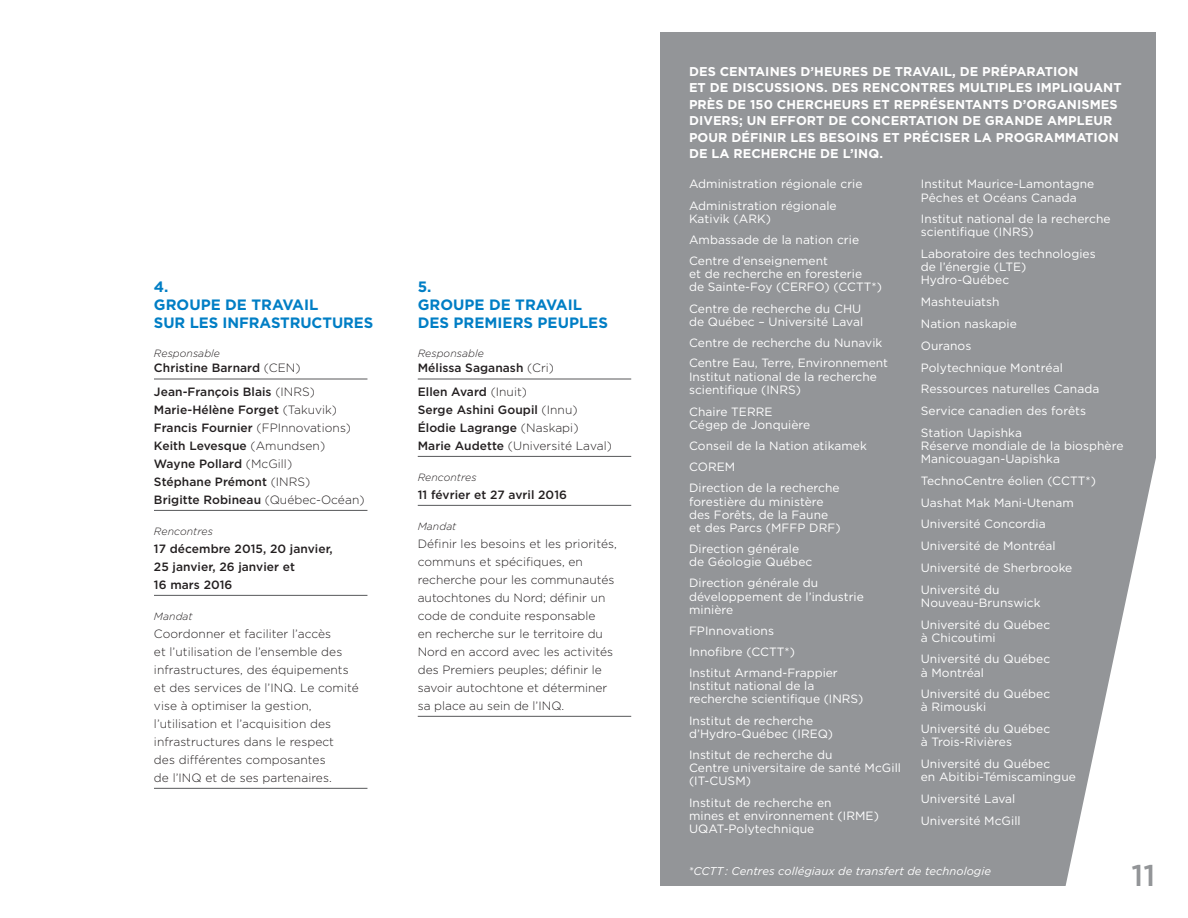
<style>
.page{position:relative;width:1188px;height:918px;background:#fff}
.page>*{position:absolute;margin:0;border:0;box-sizing:border-box;transform-origin:0 0}
.t1{font:500 30px "Gotham";color:#939598}
.t2{font:700 15px/18px "Gotham";color:#007ec5}
.t3{font:700 12.75px/16.5px "Gotham";letter-spacing:.005em;color:#fff}
.t4{font:12px/13.2px "Gotham";letter-spacing:.005em;color:#fff}
.t5{font:300 12px/18px "Gotham";letter-spacing:.005em;color:#231f20}
.t6{font:500 12px/18px "Gotham";letter-spacing:.005em;color:#231f20}
.t7{font:italic 11.25px "Gotham";letter-spacing:.005em;color:#fff}
.t8{font:italic 300 10.5px "Gotham";letter-spacing:.005em;color:#231f20}
.s1{font-weight:300}
</style>
<div class="page">
<div style="left:660px;top:0;width:528px;height:918px;background:#939598"></div>
<div style="left:0;top:0;width:1188px;height:32px;background:#fff"></div>
<div style="left:1156px;top:0;width:32px;height:918px;background:#fff"></div>
<div style="left:0;top:886px;width:1188px;height:32px;background:#fff"></div>
<svg style="left:1065px;top:458px;width:91px;height:428px"></svg>
<hr style="left:154px;top:379px;width:213px;height:1px;background:#57585a">
<hr style="left:154px;top:510px;width:213px;height:1px;background:#57585a">
<hr style="left:154px;top:595px;width:213px;height:1px;background:#57585a">
<hr style="left:154px;top:788px;width:213px;height:1px;background:#57585a">
<hr style="left:418px;top:379px;width:213px;height:1px;background:#57585a">
<hr style="left:418px;top:456px;width:213px;height:1px;background:#57585a">
<hr style="left:418px;top:505px;width:213px;height:1px;background:#57585a">
<hr style="left:418px;top:716px;width:213px;height:1px;background:#57585a">
<p class="t2" style="left:154px;top:278px;width:24px">4.<br>GROUPE</p>
<p class="t2" style="left:225px;top:296px;width:37px">DE TRAVAIL</p>
<p class="t2" style="left:154px;top:314px;width:12px">SUR</p>
<p class="t2" style="left:190px;top:314px;width:10px">LES</p>
<p class="t2" style="left:223px;top:314px;width:38px">INFRASTRUCTURES</p>
<p class="t8" style="left:154px;top:347px;width:68px">Responsable</p>
<p class="t6" style="left:154px;top:356px;width:163px;line-height:23.4px">Christine Barnard <span class="s1">(CEN)<br></span>Jean-François Blais <span class="s1">(INRS)</span></p>
<p class="t6" style="left:154px;top:400px;width:212px">Marie-Hélène Forget <span class="s1">(Takuvik)<br></span>Francis Fournier <span class="s1">(FPInnovations)<br></span>Keith Levesque <span class="s1">(Amundsen)<br></span>Wayne Pollard <span class="s1">(McGill)<br></span>Stéphane Prémont <span class="s1">(INRS)<br></span>Brigitte Robineau <span class="s1">(Québec-Océan)</span></p>
<p class="t8" style="left:154px;top:524px;width:60px">Rencontres</p>
<p class="t6" style="left:154px;top:539px;width:180px">17 décembre 2015, 20 janvier,<br>25 janvier, 26 janvier et<br>16 mars 2016</p>
<p class="t8" style="left:154px;top:609px;width:40px">Mandat</p>
<p class="t5" style="left:154px;top:624px;width:206px">Coordonner et faciliter l’accès<br>et l’utilisation de l’ensemble des infrastructures, des équipements et des services de l’INQ. Le comité vise à optimiser la gestion, l’utilisation et l’acquisition des infrastructures dans le respect<br>des différentes composantes<br>de l’INQ et de ses partenaires.</p>
<p class="t2" style="left:418px;top:278px;width:24px">5.<br>GROUPE</p>
<p class="t2" style="left:489px;top:296px;width:37px">DE TRAVAIL</p>
<p class="t2" style="left:418px;top:314px;width:57px">DES PREMIERS</p>
<p class="t2" style="left:538px;top:314px;width:11px">PEUPLES</p>
<p class="t8" style="left:418px;top:347px;width:68px">Responsable</p>
<p class="t6" style="left:418px;top:356px;width:138px;line-height:23.4px">Mélissa Saganash <span class="s1">(Cri)<br></span>Ellen Avard <span class="s1">(Inuit)</span></p>
<p class="t6" style="left:418px;top:400px;width:196px">Serge Ashini Goupil <span class="s1">(Innu)<br></span>Élodie Lagrange <span class="s1">(Naskapi)<br></span>Marie Audette <span class="s1">(Université Laval)</span></p>
<p class="t8" style="left:418px;top:470px;width:60px">Rencontres</p>
<p class="t6" style="left:418px;top:485px;width:151px">11 février et 27 avril 2016</p>
<p class="t8" style="left:418px;top:519px;width:40px">Mandat</p>
<p class="t5" style="left:418px;top:534px;width:201px">Définir les besoins et les priorités, communs et spécifiques, en recherche pour les communautés autochtones du Nord; définir un code de conduite responsable<br>en recherche sur le territoire du<br>Nord en accord avec les activités des Premiers peuples; définir le savoir autochtone et déterminer sa place au sein de l’INQ.</p>
<p class="t3" style="left:689px;top:63px;width:41px">DES CENTAINES</p>
<p class="t3" style="left:801px;top:63px;width:34px">D’HEURES</p>
<p class="t3" style="left:872px;top:63px;width:32px">DE TRAVAIL</p>
<p class="t3" style="left:952px;top:63px;width:40px">, DE PRÉPARATION</p>
<p class="t3" style="left:689px;top:79px;width:53px">ETDEDISCUSSIONS</p>
<p class="t3" style="left:824px;top:79px;width:49px">. DES RENCONTRES</p>
<p class="t3" style="left:959px;top:79px;width:9px">MULTIPLES</p>
<p class="t3" style="left:1037px;top:79px;width:8px">IMPLI</p>
<p class="t3" style="left:689px;top:79px;width:430px;text-indent:384px">QUANT<br>PRÈS DE 150 CH ERCH EURS ET REPRÉSENTANTS D’ORGANISMES<br>DIVERS; UN EFFORT</p>
<p class="t3" style="left:828px;top:112px;width:33px">DE CONCERTATION</p>
<p class="t3" style="left:962px;top:112px;width:34px">DE GRANDE</p>
<p class="t3" style="left:1047px;top:112px;width:11px">AMPLEUR</p>
<p class="t3" style="left:689px;top:129px;width:11px">POUR</p>
<p class="t3" style="left:731px;top:129px;width:35px">DÉFINIR</p>
<p class="t3" style="left:790px;top:129px;width:9px">LES</p>
<p class="t3" style="left:819px;top:129px;width:19px">BESOINS</p>
<p class="t3" style="left:883px;top:129px;width:30px">ET PRÉCISER</p>
<p class="t3" style="left:974px;top:129px;width:33px">LA PROGRAMMATION</p>
<p class="t3" style="left:689px;top:145px;width:55px">DELAREC</p>
<p class="t3" style="left:761px;top:145px;width:20px">HERC</p>
<p class="t3" style="left:798px;top:145px;width:86px">HE DE L’INQ.</p>
<p class="t4" style="left:689px;top:173px;width:175px;line-height:21.3px">Administration régionale crie<br>Administration régionale</p>
<p class="t4" style="left:689px;top:208px;width:172px;line-height:21.3px">Kativik (ARK)<br>Ambassade de la nation crie<br>Centre d’enseignement</p>
<p class="t4" style="left:689px;top:267px;width:194px">et de recherche en foresterie<br>de Sainte-Foy (CERFO) (CCTT*)</p>
<p class="t4" style="left:689px;top:301px;width:176px">Centre de recherche du CHU de Québec – Université Laval</p>
<p class="t4" style="left:689px;top:332px;width:200px;line-height:20.4px">Centre de recherche du Nunavik<br>Centre Eau, Terre, Environnement</p>
<p class="t4" style="left:689px;top:369px;width:189px">Institut national de la recherche scientifique (INRS)</p>
<p class="t4" style="left:689px;top:405px;width:123px">Chaire TERRE<br>Cégep de Jonquière</p>
<p class="t4" style="left:689px;top:435px;width:179px;line-height:21.3px">Conseil de la Nation atikamek<br>COREM<br>Direction de la recherche</p>
<p class="t4" style="left:689px;top:494px;width:153px">forestière du ministère des Forêts, de la Faune et des Parcs (MFFP DRF)</p>
<p class="t4" style="left:689px;top:542px;width:125px">Direction générale de Géologie Québec</p>
<p class="t4" style="left:689px;top:576px;width:176px">Direction générale du développement de l’industrie minière</p>
<p class="t4" style="left:689px;top:620px;width:150px;line-height:20.9px">FPInnovations<br>Innofibre (CCTT*)<br>Institut Armand-Frappier</p>
<p class="t4" style="left:689px;top:679px;width:176px">Institut national de la recherche scientifique (INRS)</p>
<p class="t4" style="left:689px;top:714px;width:146px">Institut de recherche d’Hydro-Québec (IREQ)</p>
<p class="t4" style="left:689px;top:748px;width:214px">Institut de recherche du<br>Centre universitaire de santé McGill (IT-CUSM)</p>
<p class="t4" style="left:689px;top:796px;width:191px">Institut de recherche en<br>mines et environnement (IRME)<br>UQAT-Polytechnique</p>
<p class="t4" style="left:921px;top:177px;width:175px">Institut Maurice-Lamontagne<br>Pêches et Océans Canada</p>
<p class="t4" style="left:921px;top:212px;width:191px">Institut national de la recherche scientifique (INRS)</p>
<p class="t4" style="left:921px;top:247px;width:176px">Laboratoire des technologies de l’énergie (LTE)<br>Hydro-Québec</p>
<p class="t4" style="left:921px;top:291px;width:180px;line-height:21.8px">Mashteuiatsh<br>Nation naskapie<br>Ouranos<br>Polytechnique Montréal<br>Ressources naturelles Canada<br>Service canadien des forêts<br>Station Uapishka</p>
<p class="t4" style="left:921px;top:439px;width:204px">Réserve mondiale de la biosphère<br>Manicouagan-Uapishka</p>
<p class="t4" style="left:921px;top:469px;width:177px;line-height:21.8px">TechnoCentre éolien (CCTT*)<br>Uashat Mak Mani-Utenam<br>Université Concordia<br>Université de Montréal<br>Université de Sherbrooke<br>Université du</p>
<p class="t4" style="left:921px;top:591px;width:131px;line-height:21.8px">Nouveau-Brunswick<br>Université du Québec</p>
<p class="t4" style="left:921px;top:626px;width:131px;line-height:21.8px">à Chicoutimi<br>Université du Québec</p>
<p class="t4" style="left:921px;top:661px;width:131px;line-height:21.8px">à Montréal<br>Université du Québec</p>
<p class="t4" style="left:921px;top:696px;width:131px;line-height:21.8px">à Rimouski<br>Université du Québec</p>
<p class="t4" style="left:921px;top:731px;width:131px;line-height:21.8px">à Trois-Rivières<br>Université du Québec</p>
<p class="t4" style="left:921px;top:766px;width:157px;line-height:21.8px">en Abitibi-Témiscamingue<br>Université Laval<br>Université McGill</p>
<p class="t7" style="left:688px;top:864px;width:304px">*CCTT : Centres collégiaux de transfert de technologie</p>
<h1 class="t1" style="left:1132px;top:856px;width:25px">11</h1>
</div>
